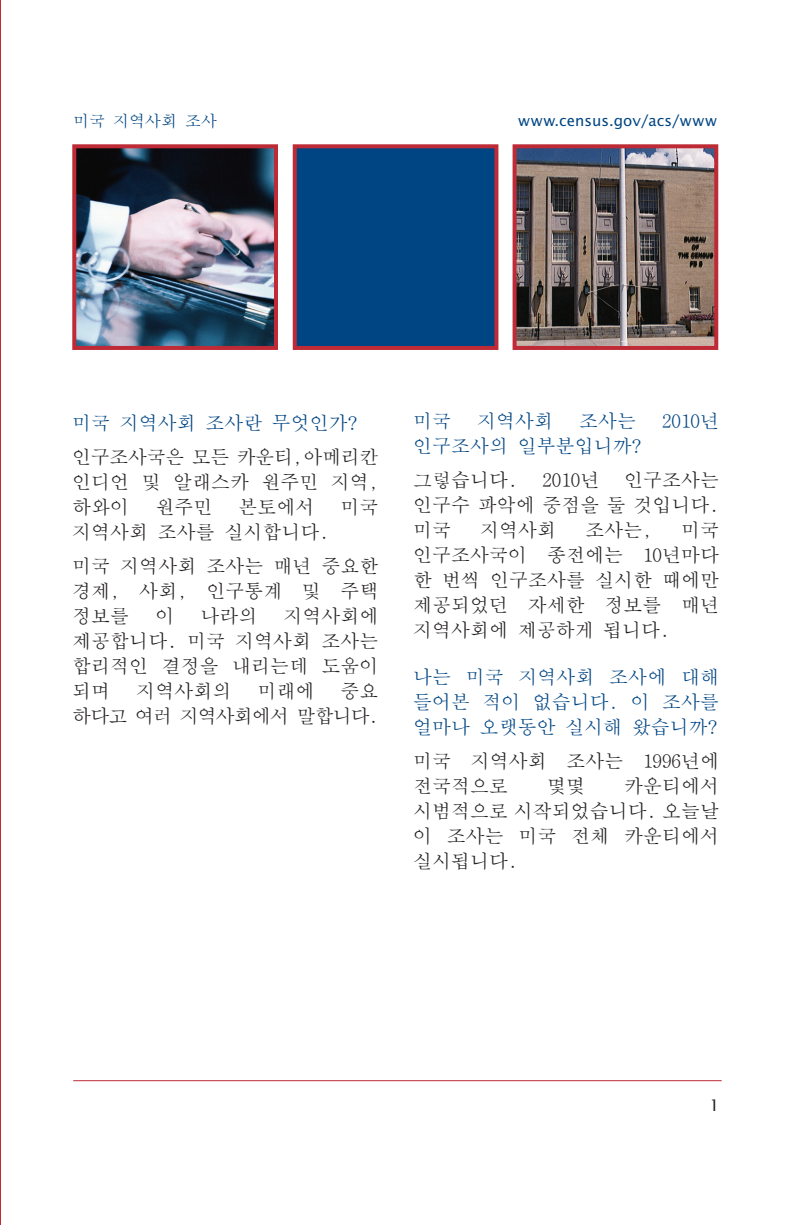
<style>
.page{position:relative;width:793px;height:1225px;background:#fff}
.page>*{position:absolute;margin:0;border:0;box-sizing:border-box;transform-origin:0 0}
.t1{font:19px/25px "Batang Che";color:#231f20;text-align:justify}
.t2{font:19px/25px "Batang Che";color:#004583;text-align:justify}
.t3{font:19px/25px "Batang Che";letter-spacing:-.05em;color:#231f20;text-align:right}
.t4{font:16px "Batang Che";color:#004583}
.t5{font:15px "Lucida Sans";color:#004583}
</style>
<div class="page">
<hr style="left:73px;top:1080px;width:648px;height:1px;background:#be2b36">
<hr style="left:0;top:0;width:1px;height:1224px;background:#be2b36">
<img style="left:77px;top:149px;width:196px;height:196px">
<div style="left:72px;top:144px;width:206px;height:206px;border:4px solid #be2b36"></div>
<img style="left:517px;top:149px;width:196px;height:196px">
<div style="left:512px;top:144px;width:206px;height:206px;border:4px solid #be2b36"></div>
<div style="left:295px;top:146px;width:201px;height:202px;background:#004583"></div>
<div style="left:293px;top:144px;width:205px;height:206px;border:4px solid #be2b36"></div>
<p class="t4" style="left:73px;top:113px;width:146px">미국 지역사회 조사</p>
<p class="t5" style="left:518px;top:112px;width:201px">www.census.gov/acs/www</p>
<p class="t2" style="left:72px;top:411px;width:286px">미국 지역사회 조사란 무엇인가?</p>
<p class="t1" style="left:72px;top:445px;width:308px">인구조사국은 모든 카운티, 아메리칸 인디언 및 알래스카 원주민 지역, 하와이</p>
<p class="t1" style="left:155px;top:495px;width:58px">원주민</p>
<p class="t1" style="left:238px;top:495px;width:77px">본토에서</p>
<p class="t1" style="left:340px;top:495px;width:39px">미국</p>
<p class="t1" style="left:72px;top:516px;width:307px;line-height:34px">지역사회 조사를 실시합니다.<br>미국 지역사회 조사는 매년 중요한</p>
<p class="t1" style="left:72px;top:579px;width:307px">경제, 사회, 인구통계 및 주택 정보를</p>
<p class="t1" style="left:72px;top:604px;width:308px;text-indent:211px">지역사회에 제공합니다. 미국 지역사회 조사는 합리적인 결정을 내리는데 도움이 되며</p>
<p class="t1" style="left:155px;top:604px;width:20px">이</p>
<p class="t1" style="left:200px;top:604px;width:58px">나라의</p>
<p class="t1" style="left:136px;top:679px;width:96px">지역사회의</p>
<p class="t1" style="left:257px;top:679px;width:58px">미래에</p>
<p class="t3" style="left:72px;top:679px;width:307px">중요<br>하다고 여러 지역사회에서 말합니다.</p>
<p class="t2" style="left:413px;top:410px;width:39px">미국</p>
<p class="t2" style="left:477px;top:410px;width:77px">지역사회</p>
<p class="t2" style="left:579px;top:410px;width:58px">조사는</p>
<p class="t2" style="left:662px;top:410px;width:58px">2010년</p>
<p class="t2" style="left:413px;top:435px;width:229px">인구조사의 일부분입니까?</p>
<p class="t1" style="left:413px;top:469px;width:106px">그렇습니다.</p>
<p class="t1" style="left:542px;top:469px;width:58px">2010년</p>
<p class="t1" style="left:413px;top:469px;width:307px;text-indent:211px">인구조사는 인구수 파악에 중점을 둘 것입니다. 미국</p>
<p class="t1" style="left:480px;top:519px;width:77px">지역사회</p>
<p class="t1" style="left:585px;top:519px;width:68px">조사는,</p>
<p class="t1" style="left:413px;top:519px;width:307px;text-indent:268px">미국 인구조사국이 종전에는 10년마다 한 번씩 인구조사를 실시한 때에만 제공되었던 자세한 정보를 매년 지역사회에 제공하게 됩니다.</p>
<p class="t2" style="left:413px;top:665px;width:307px">나는 미국 지역사회 조사에 대해 들어본 적이 없습니다. 이 조사를 얼마나 오랫동안 실시해 왔습니까?</p>
<p class="t1" style="left:413px;top:749px;width:307px">미국 지역사회 조사는 1996년에 전국적으로</p>
<p class="t1" style="left:413px;top:774px;width:307px;text-indent:211px">카운티에서 시범적으로 시작되었습니다. 오늘날 이 조사는 미국 전체 카운티에서 실시됩니다.</p>
<p class="t1" style="left:547px;top:774px;width:39px">몇몇</p>
</div>
